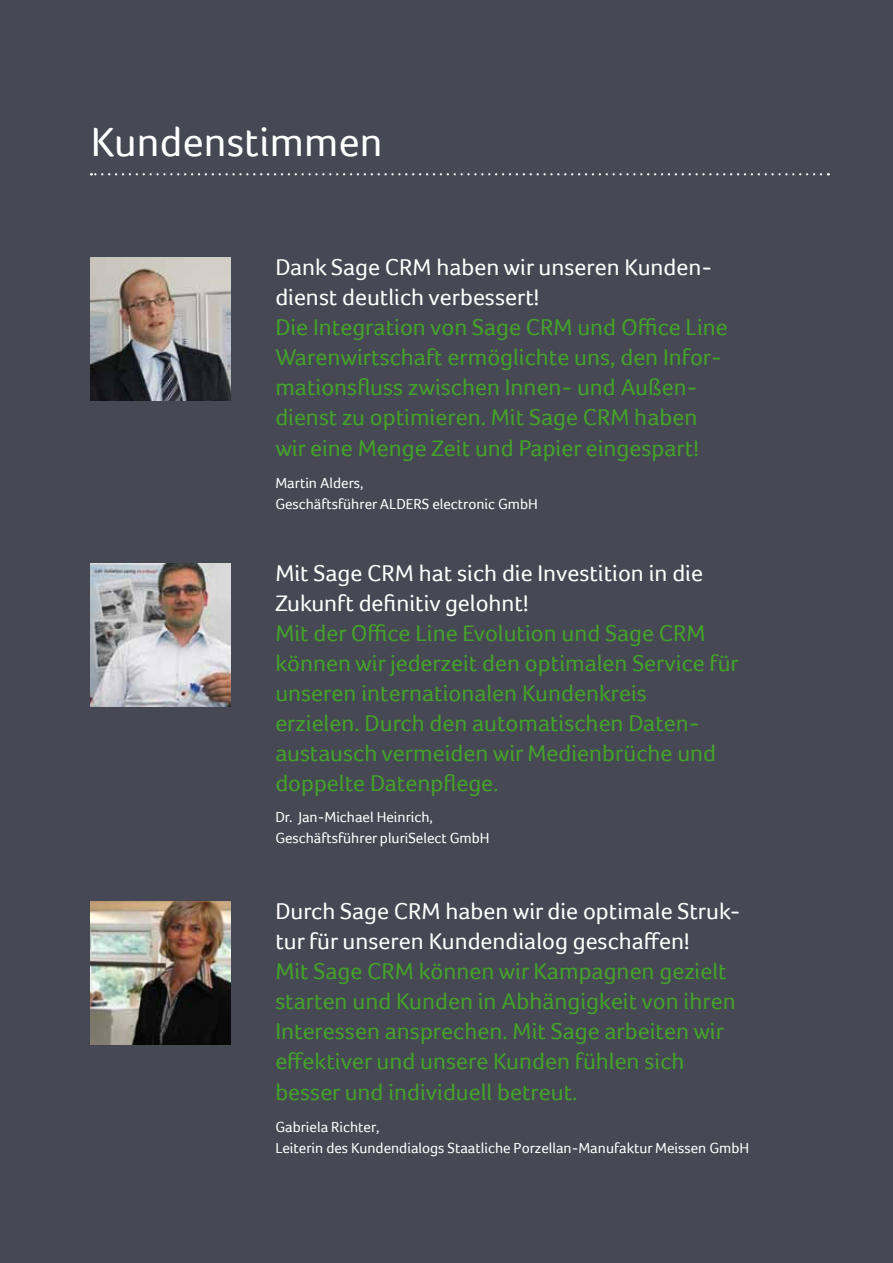
<style>
.page{position:relative;width:893px;height:1263px;background:#464953}
.page>*{position:absolute;margin:0;border:0;box-sizing:border-box;transform-origin:0 0}
.t1{font:42px "Foco";letter-spacing:.005em;color:#fff}
.t2{font:23.55px/30.5px "Foco";color:#44a12b}
.t3{font:23.55px/30px "Foco";color:#fff}
.t4{font:15px/21px "Foco";color:#fff}
</style>
<div class="page">
<svg style="left:91px;top:173px;width:730px;height:2px"></svg>
<img style="left:90px;top:258px;width:141px;height:143px">
<img style="left:90px;top:564px;width:141px;height:143px">
<img style="left:90px;top:902px;width:141px;height:143px">
<h1 class="t1" style="left:91px;top:118px;width:293px">Kundenstimmen</h1>
<p class="t3" style="left:275px;top:251px;width:438px">Dank Sage CRM haben wir unseren Kunden&shy;dienst deutlich verbessert!</p>
<p class="t2" style="left:275px;top:311px;width:454px">Die Integration von Sage CRM und Office Line Warenwirtschaft ermöglichte uns, den Infor&shy;mationsfluss zwischen Innen- und Außen&shy;dienst zu optimieren. Mit Sage CRM haben wir eine Menge Zeit und Papier eingespart!</p>
<p class="t4" style="left:275px;top:472px;width:123px">Martin Alders,<br>Geschäftsführer Alders</p>
<p class="t4" style="left:432px;top:493px;width:107px">electronic GmbH</p>
<p class="t3" style="left:275px;top:558px;width:429px">Mit Sage CRM hat sich die Investition in die<br>Zukunft definitiv gelohnt!</p>
<p class="t2" style="left:275px;top:618px;width:465px;line-height:30px">Mit der Office Line Evolution und Sage CRM können wir jederzeit den optimalen Service für unseren internationalen Kundenkreis<br>erzielen. Durch den automatischen Daten&shy;austausch vermeiden wir Medienbrüche und doppelte Datenpflege.</p>
<p class="t4" style="left:275px;top:806px;width:216px">Dr. Jan-Michael Heinrich,<br>Geschäftsführer pluriSelect GmbH</p>
<p class="t3" style="left:275px;top:896px;width:466px">Durch Sage CRM haben wir die optimale Struk&shy;tur für unseren Kundendialog geschaffen!</p>
<p class="t2" style="left:275px;top:955px;width:462px">Mit Sage CRM können wir Kampagnen gezielt starten und Kunden in Abhängigkeit von ihren Interessen ansprechen. Mit Sage arbeiten wir effektiver und unsere Kunden fühlen sich besser und individuell betreut.</p>
<p class="t4" style="left:275px;top:1116px;width:475px">Gabriela Richter,<br>Leiterin des Kundendialogs Staatliche Porzellan-Manufaktur Meissen GmbH</p>
</div>
